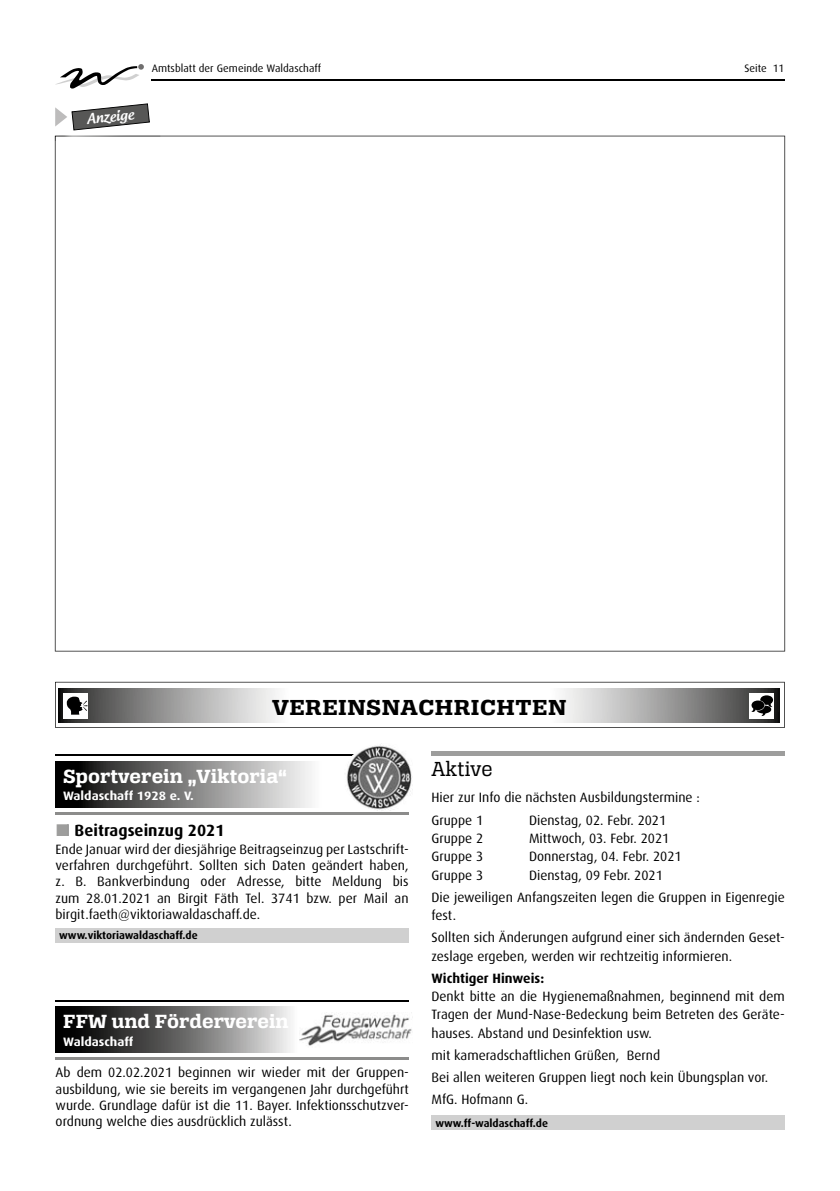
<style>
.page{position:relative;width:840px;height:1191px;background:#fff}
.page>*{position:absolute;margin:0;border:0;box-sizing:border-box;transform-origin:0 0}
.t1{font:23.2px "Alianza Slab 700";letter-spacing:.02em;color:#000;scale:1.11 1}
.t2{font:21.6px "Alianza Slab 400";letter-spacing:.005em;color:#000}
.t3{font:20.2px "Alianza Slab 700";color:#fff;scale:1.07 1}
.t4{font:700 16.2px "Dax";letter-spacing:.005em;color:#000}
.t5{font:13.6px/16.2px "Dax";color:#000}
.t6{font:700 13.6px "Dax";color:#000}
.t7{font:500 13.6px "Androgyne";color:#fff}
.t8{font:700 12.2px "Dax";color:#fff;scale:1.07 1}
.t9{font:700 10.8px "Dax";color:#000}
.t10{font:10.8px "Dax";letter-spacing:.005em;color:#000}
</style>
<div class="page">
<hr style="left:152px;top:79px;width:632px;height:2px;background:#000">
<svg style="left:55px;top:64px;width:89px;height:25px"></svg>
<svg style="left:55px;top:136px;width:729px;height:515px"></svg>
<svg style="left:55px;top:682px;width:729px;height:46px"></svg>
<svg style="left:55px;top:761px;width:257px;height:46px;background:#7a7979"></svg>
<hr style="left:55px;top:754px;width:353px;height:1px;background:#000">
<hr style="left:55px;top:811px;width:353px;height:3px;background:#8c8c8b">
<div style="left:55px;top:928px;width:353px;height:14px;background:#d0d0d0"></div>
<img style="left:344px;top:744px;width:68px;height:67px">
<svg style="left:55px;top:1006px;width:236px;height:46px;background:#656565"></svg>
<hr style="left:56px;top:1000px;width:352px;height:1px;background:#000">
<hr style="left:56px;top:1057px;width:352px;height:3px;background:#8c8c8b">
<img style="left:299px;top:1012px;width:113px;height:34px">
<hr style="left:431px;top:751px;width:353px;height:4px;background:#9d9d9c">
<div style="left:431px;top:1115px;width:353px;height:15px;background:#d0d0d0"></div>
<img style="left:54px;top:130px;width:106px;height:11px">
<img style="left:55px;top:136px;width:105px;height:5px">
<svg style="left:55px;top:103px;width:95px;height:27px"></svg>
<p class="t7" style="left:86px;top:114px;width:49px;rotate:-6deg">Anzeige</p>
<p class="t10" style="left:152px;top:63px;width:171px">Amtsblatt der Gemeinde Waldaschaff</p>
<p class="t10" style="left:744px;top:63px;width:41px">Seite 11</p>
<h1 class="t1" style="left:272px;top:699px;width:266px">VEREINSNACHRICHTEN</h1>
<h3 class="t3" style="left:63px;top:768px;width:211px">Sportverein „Viktoria“</h3>
<p class="t8" style="left:63px;top:790px;width:123px">Waldaschaff 1928 e. V.</p>
<p class="t4" style="left:75px;top:822px;width:151px">Beitragseinzug 2021</p>
<p class="t5" style="left:55px;top:841px;width:354px;text-align:justify">Ende Januar wird der diesjährige Beitragseinzug per Lastschrift&shy;verfahren durchgeführt. Sollten sich Daten geändert haben, z. B. Bankverbindung oder Adresse, bitte Meldung bis zum 28.01.2021 an Birgit Fäth Tel. 3741 bzw. per Mail an birgit.faeth@viktoriawaldaschaff.de.</p>
<p class="t9" style="left:59px;top:930px;width:140px">www.viktoriawaldaschaff.de</p>
<h3 class="t3" style="left:63px;top:1013px;width:212px">FFW und Förderverein</h3>
<p class="t8" style="left:63px;top:1035px;width:67px">Waldaschaff</p>
<p class="t5" style="left:56px;top:1065px;width:354px;text-align:justify">Ab dem 02.02.2021 beginnen wir wieder mit der Gruppen&shy;ausbildung, wie sie bereits im vergangenen Jahr durchgeführt wurde. Grundlage dafür ist die 11. Bayer. Infektionsschutzver&shy;ordnung welche dies ausdrücklich zulässt.</p>
<h2 class="t2" style="left:431px;top:761px;width:62px">Aktive</h2>
<p class="t5" style="left:431px;top:787px;width:269px;line-height:22.2px">Hier zur Info die nächsten Ausbildungstermine :<br>Gruppe 1</p>
<p class="t5" style="left:528px;top:812px;width:139px">Dienstag, 02. Febr. 2021</p>
<p class="t5" style="left:431px;top:830px;width:53px">Gruppe 2</p>
<p class="t5" style="left:528px;top:830px;width:142px">Mittwoch, 03. Febr. 2021</p>
<p class="t5" style="left:431px;top:849px;width:53px">Gruppe 3</p>
<p class="t5" style="left:528px;top:849px;width:154px">Donnerstag, 04. Febr. 2021</p>
<p class="t5" style="left:431px;top:867px;width:53px">Gruppe 3</p>
<p class="t5" style="left:431px;top:864px;width:354px;line-height:22.2px;text-indent:97px">Dienstag, 09 Febr. 2021<br>Die jeweiligen Anfangszeiten legen die Gruppen in Eigenregie</p>
<p class="t5" style="left:431px;top:905px;width:354px;line-height:22.2px">fest.<br>Sollten sich Änderungen aufgrund einer sich ändernden Geset-</p>
<p class="t5" style="left:431px;top:948px;width:302px">zeslage ergeben, werden wir rechtzeitig informieren.</p>
<p class="t6" style="left:431px;top:971px;width:114px">Wichtiger Hinweis:</p>
<p class="t5" style="left:431px;top:987px;width:354px;line-height:18.4px;text-align:justify">Denkt bitte an die Hygienemaßnahmen, beginnend mit dem Tragen der Mund-Nase-Bedeckung beim Betreten des Geräte&shy;hauses. Abstand und Desinfektion usw.</p>
<p class="t5" style="left:431px;top:1044px;width:338px;line-height:22.2px">mit kameradschaftlichen Grüßen, Bernd<br>Bei allen weiteren Gruppen liegt noch kein Übungsplan vor.<br>MfG. Hofmann G.</p>
<p class="t9" style="left:435px;top:1118px;width:114px">www.ff-waldaschaff.de</p>
</div>
